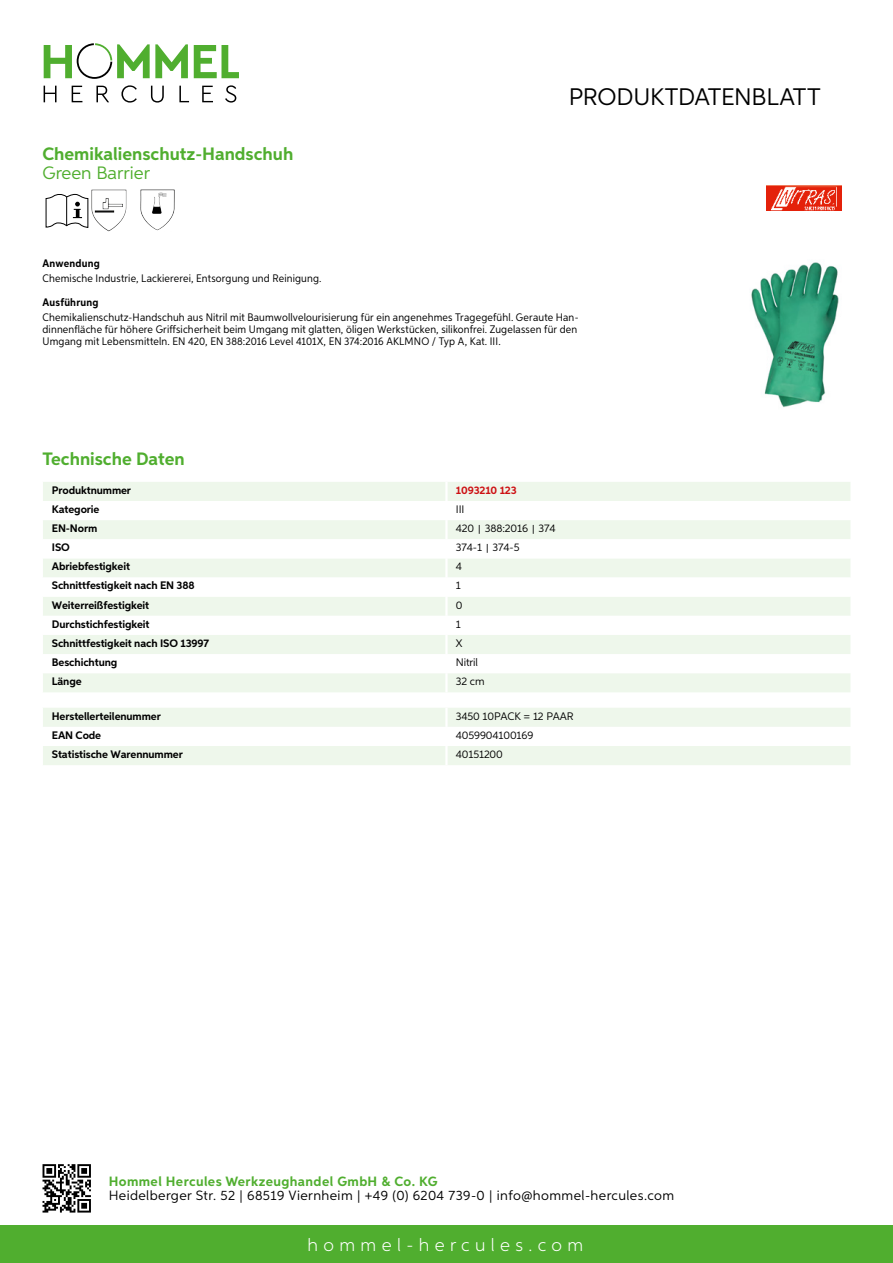
<style>
.page{position:relative;width:893px;height:1263px;background:#fff}
.page>*{position:absolute;margin:0;border:0;box-sizing:border-box;transform-origin:0 0}
.t1{font:24px "Aspira";letter-spacing:-.01em;color:#000}
.t2{font:700 18px "Aspira";color:#50ae2f}
.t3{font:300 18px "Aspira";letter-spacing:.3em;color:#fff}
.t4{font:18px "Aspira";color:#50ae2f}
.t5{font:13.5px "Aspira";letter-spacing:.03em;color:#000}
.t6{font:700 13.5px "Aspira";letter-spacing:.03em;color:#50ae2f}
.t7{font:10.95px/12px "Aspira Nar";letter-spacing:.015em;color:#000;text-align:justify}
.t8{font:700 10.95px "Aspira";letter-spacing:-.01em;color:#000}
.t9{font:10.95px "Aspira";letter-spacing:-.01em;color:#000}
.t10{font:700 10.95px "Aspira Nar";letter-spacing:.02em;color:#000}
.t11{font:700 10.95px "Aspira";letter-spacing:-.01em;color:#cd1013}
.s1{font-family:"Wuerth Global";font-size:10.5px}
</style>
<div class="page">
<div style="left:0;top:1226px;width:893px;height:37px;background:#50ae2f"></div>
<svg style="left:43px;top:1164px;width:48px;height:48px"></svg>
<svg style="left:194px;top:45px;width:45px;height:33px"></svg>
<svg style="left:44px;top:43px;width:144px;height:36px"></svg>
<svg style="left:44px;top:86px;width:13px;height:16px"></svg>
<svg style="left:72px;top:86px;width:10px;height:16px"></svg>
<svg style="left:96px;top:86px;width:13px;height:16px"></svg>
<svg style="left:121px;top:85px;width:16px;height:18px"></svg>
<svg style="left:151px;top:86px;width:13px;height:17px"></svg>
<svg style="left:179px;top:86px;width:10px;height:16px"></svg>
<svg style="left:202px;top:86px;width:11px;height:16px"></svg>
<svg style="left:225px;top:85px;width:11px;height:18px"></svg>
<div style="left:43px;top:482px;width:807px;height:210px;background:#eef7eb"></div>
<svg style="left:43px;top:501px;width:807px;height:172px"></svg>
<hr style="left:445px;top:482px;width:3px;height:19px;background:#fff">
<hr style="left:445px;top:501px;width:3px;height:19px;background:#fff">
<hr style="left:445px;top:520px;width:3px;height:19px;background:#fff">
<hr style="left:445px;top:539px;width:3px;height:19px;background:#fff">
<hr style="left:445px;top:558px;width:3px;height:19px;background:#fff">
<hr style="left:445px;top:577px;width:3px;height:20px;background:#fff">
<hr style="left:445px;top:597px;width:3px;height:19px;background:#fff">
<hr style="left:445px;top:616px;width:3px;height:19px;background:#fff">
<hr style="left:445px;top:635px;width:3px;height:19px;background:#fff">
<hr style="left:445px;top:654px;width:3px;height:19px;background:#fff">
<hr style="left:445px;top:673px;width:3px;height:19px;background:#fff">
<svg style="left:43px;top:708px;width:807px;height:57px"></svg>
<hr style="left:445px;top:746px;width:3px;height:19px;background:#fff">
<svg style="left:46px;top:193px;width:42px;height:35px"></svg>
<img style="left:91px;top:189px;width:8px;height:35px">
<img style="left:140px;top:189px;width:24px;height:30px">
<img style="left:751px;top:262px;width:88px;height:145px">
<img style="left:766px;top:185px;width:76px;height:26px">
<h2 class="t2" style="left:43px;top:142px;width:252px">Chemikalienschutz-Handschuh</h2>
<h2 class="t4" style="left:43px;top:162px;width:109px">Green Barrier</h2>
<h1 class="t1" style="left:569px;top:82px;width:253px">Produktdatenblatt</h1>
<p class="t10" style="left:43px;top:257px;width:59px">Anwendung</p>
<p class="t7" style="left:43px;top:273px;width:281px">Chemische Industrie, Lackiererei, Entsorgung und Reinigung.</p>
<p class="t10" style="left:43px;top:295px;width:58px">Ausführung</p>
<p class="t7" style="left:43px;top:311px;width:537px">Chemikalienschutz-Handschuh aus Nitril mit Baumwollvelourisierung für ein angenehmes Tragegefühl. Geraute Han&shy;dinnenfläche für höhere Griffsicherheit beim Umgang mit glatten, öligen Werkstücken, silikonfrei. Zugelassen für den Umgang mit Lebensmitteln. EN 420, EN 388:2016 Level 4101X, EN 374:2016 AKLMNO / Typ A, Kat. III.</p>
<h2 class="t2" style="left:43px;top:448px;width:144px">Technische Daten</h2>
<p class="t8" style="left:52px;top:483px;width:81px">Produktnummer</p>
<p class="t11" style="left:456px;top:483px;width:62px">1093210 123</p>
<p class="t8" style="left:52px;top:502px;width:49px">Kategorie</p>
<p class="t9" style="left:456px;top:502px;width:10px">III</p>
<p class="t8" style="left:52px;top:521px;width:47px">EN-Norm</p>
<p class="t9" style="left:456px;top:522px;width:101px">420 <span class="s1">|</span> 388:2016 <span class="s1">|</span> 374</p>
<p class="t8" style="left:52px;top:541px;width:19px">ISO</p>
<p class="t9" style="left:456px;top:541px;width:65px">374-1 <span class="s1">|</span> 374-5</p>
<p class="t8" style="left:52px;top:560px;width:80px">Abriebfestigkeit</p>
<p class="t9" style="left:456px;top:560px;width:8px">4</p>
<p class="t8" style="left:52px;top:579px;width:144px">Schnittfestigkeit nach EN 388</p>
<p class="t9" style="left:456px;top:579px;width:7px">1</p>
<p class="t8" style="left:52px;top:598px;width:99px">Weiterreißfestigkeit</p>
<p class="t9" style="left:456px;top:598px;width:8px">0</p>
<p class="t8" style="left:52px;top:617px;width:99px">Durchstichfestigkeit</p>
<p class="t9" style="left:456px;top:617px;width:7px">1</p>
<p class="t8" style="left:52px;top:636px;width:159px">Schnittfestigkeit nach ISO 13997</p>
<p class="t9" style="left:456px;top:636px;width:8px">X</p>
<p class="t8" style="left:52px;top:655px;width:67px">Beschichtung</p>
<p class="t9" style="left:456px;top:655px;width:24px">N itril</p>
<p class="t8" style="left:52px;top:675px;width:31px">Länge</p>
<p class="t9" style="left:456px;top:675px;width:30px">32 cm</p>
<p class="t8" style="left:52px;top:709px;width:111px">Herstellerteilenummer</p>
<p class="t9" style="left:456px;top:709px;width:105px">3450 10PACK = 12 PAAR</p>
<p class="t8" style="left:52px;top:728px;width:51px">EAN Code</p>
<p class="t9" style="left:456px;top:728px;width:79px">4059904100169</p>
<p class="t8" style="left:52px;top:747px;width:132px">Statistische Warennummer</p>
<p class="t9" style="left:456px;top:747px;width:49px">40151200</p>
<p class="t6" style="left:109px;top:1172px;width:330px">Hommel Hercules Werkzeughandel GmbH &amp; Co. KG</p>
<p class="t5" style="left:109px;top:1187px;width:567px">Heidelberger Str. 52 | 68519 Viernheim | +49 (0) 6204 739-0 | info@hommel-hercules.com</p>
<h2 class="t3" style="left:307px;top:1234px;width:277px">hommel-hercules.com</h2>
</div>
